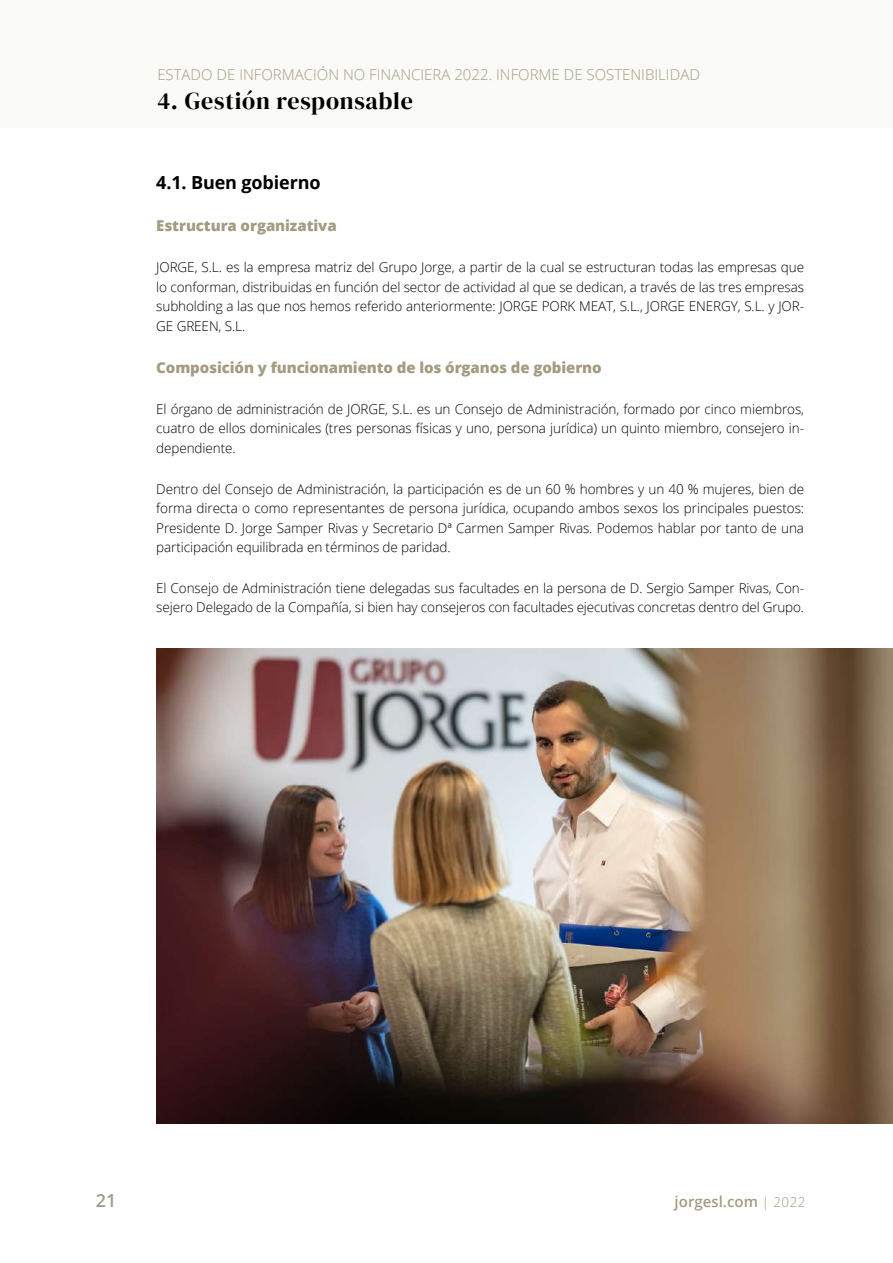
<style>
.page{position:relative;width:893px;height:1263px;background:#fff}
.page>*{position:absolute;margin:0;border:0;box-sizing:border-box;transform-origin:0 0}
.t1{font:24px "DM Serif Display";letter-spacing:.03em;color:#000}
.t2{font:700 18px "Open Sans";letter-spacing:-.005em;color:#000}
.t3{font:600 18px "Open Sans";color:#a39c82}
.t4{font:800 15px "Open Sans";letter-spacing:-.005em;color:#a39c82}
.t5{font:300 15px "Open Sans";color:#a49b82}
.t6{font:600 15px "Open Sans";color:#a39c82}
.t7{font:300 13.5px/19.5px "Open Sans";letter-spacing:-.005em;color:#000;text-align:justify}
.s1{font-weight:300;font-size:13.5px}
</style>
<div class="page">
<div style="left:0;top:0;width:893px;height:128px;background:#fafaf7"></div>
<img style="left:156px;top:648px;width:737px;height:475px">
<p class="t5" style="left:157px;top:64px;width:544px">ESTADO DE INFORMACIÓN NO FINANCIERA 2022. INFORME DE SOSTENIBILIDAD</p>
<h1 class="t1" style="left:157px;top:87px;width:257px">4. Gestión responsable</h1>
<h2 class="t2" style="left:156px;top:170px;width:166px">4.1. Buen gobierno</h2>
<p class="t4" style="left:156px;top:215px;width:182px">Estructura organizativa</p>
<p class="t7" style="left:156px;top:257px;width:649px">JORGE, S.L. es la empresa matriz del Grupo Jorge, a partir de la cual se estructuran todas las empresas que lo conforman, distribuidas en función del sector de actividad al que se dedican, a través de las tres empresas subholding a las que nos hemos referido anteriormente: JORGE PORK MEAT, S.L., JORGE ENERGY, S.L. y JOR-GE GREEN, S.L.</p>
<p class="t4" style="left:156px;top:356px;width:447px">Composición y funcionamiento de los órganos de gobierno</p>
<p class="t7" style="left:156px;top:399px;width:649px">El órgano de administración de JORGE, S.L. es un Consejo de Administración, formado por cinco miembros, cuatro de ellos dominicales (tres personas físicas y uno, persona jurídica) un quinto miembro, consejero in&shy;dependiente.</p>
<p class="t7" style="left:156px;top:478px;width:649px">Dentro del Consejo de Administración, la participación es de un 60 % hombres y un 40 % mujeres, bien de forma directa o como representantes de persona jurídica, ocupando ambos sexos los principales puestos:<br>Presidente D. Jorge Samper Rivas y Secretario Dª Carmen Samper Rivas. Podemos hablar por tanto de una participación equilibrada en términos de paridad.</p>
<p class="t7" style="left:156px;top:578px;width:649px">El Consejo de Administración tiene delegadas sus facultades en la persona de D. Sergio Samper Rivas, Con&shy;sejero Delegado de la Compañía, si bien hay consejeros con facultades ejecutivas concretas dentro del Grupo.</p>
<h2 class="t3" style="left:96px;top:1188px;width:22px">21</h2>
<p class="t6" style="left:675px;top:1191px;width:132px">jorgesl.com <span class="s1">| 2022</span></p>
</div>
